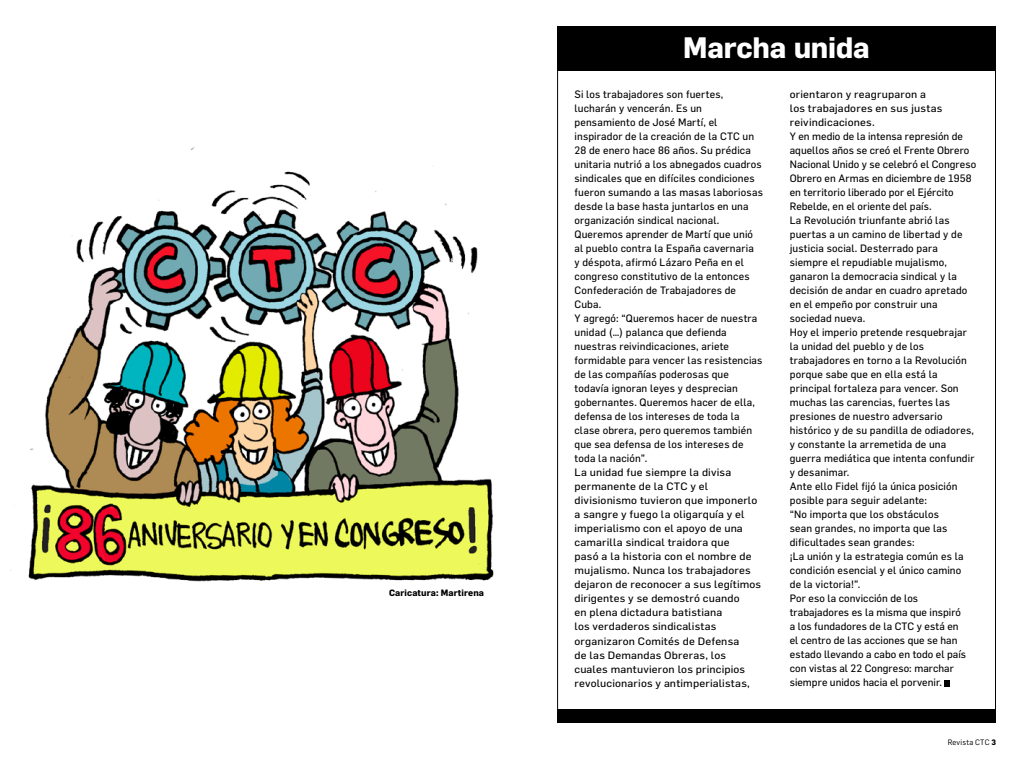
<style>
.page{position:relative;width:1032px;height:766px;background:#fff}
.page>*{position:absolute;margin:0;border:0;box-sizing:border-box;transform-origin:0 0}
.t1{font:700 29px "Flama";letter-spacing:-.01em;color:#fff}
.t2{font:10.5px/14px "Flama";letter-spacing:.015em;color:#000}
.t3{font:10.5px/14px "Flama";letter-spacing:.015em;color:#000;scale:1.07 1}
.t4{font:700 9px "Flama";letter-spacing:.01em;color:#000}
.t5{font:7.7px "Flama";letter-spacing:.02em;color:#000}
.s1{font-weight:700}
</style>
<div class="page">
<div style="left:557px;top:26px;width:439px;height:44px;background:#000"></div>
<div style="left:557px;top:709px;width:439px;height:13px;background:#000"></div>
<svg style="left:945px;top:680px;width:5px;height:6px"></svg>
<img style="left:10px;top:147px;width:484px;height:435px">
<p class="t4" style="left:389px;top:586px;width:96px">Caricatura: Martirena</p>
<h1 class="t1" style="left:683px;top:30px;width:188px">Marcha unida</h1>
<p class="t2" style="left:574px;top:87px;width:190px">Si los trabajadores son fuertes, lucharán y vencerán. Es un pensamiento de José Martí, el inspirador de la creación de la CTC un 28 de enero hace 86 años. Su prédica unitaria nutrió a los abnegados cuadros sindicales que en difíciles condiciones fueron sumando a las masas laboriosas desde la base hasta juntarlos en una organización sindical nacional.<br>Queremos aprender de Martí que unió al pueblo contra la España cavernaria<br>y déspota, afirmó Lázaro Peña en el congreso constitutivo de la entonces Confederación de Trabajadores de Cuba.<br>Y agregó: “Queremos hacer de nuestra unidad (…) palanca que defienda nuestras reivindicaciones, ariete formidable para vencer las resistencias de las compañías poderosas que todavía ignoran leyes y desprecian gobernantes. Queremos hacer de ella, defensa de los intereses de toda la clase obrera, pero queremos también que sea defensa de los intereses de toda la nación”.<br>La unidad fue siempre la divisa permanente de la CTC y el divisionismo tuvieron que imponerlo a sangre y fuego la oligarquía y el imperialismo con el apoyo de una camarilla sindical traidora que<br>pasó a la historia con el nombre de mujalismo. Nunca los trabajadores dejaron de reconocer a sus legítimos dirigentes y se demostró cuando<br>en plena dictadura batistiana<br>los verdaderos sindicalistas organizaron Comités de Defensa<br>de las Demandas Obreras, los<br>cuales mantuvieron los principios revolucionarios y antimperialistas,</p>
<p class="t3" style="left:790px;top:87px;width:176px">orientaron y reagruparon a<br>los trabajadores en sus justas reivindicaciones.<br>Y en medio de la intensa represión de aquellos años se creó el Frente Obrero<br>Nacional Unido y se celebró el Congreso<br>Obrero en Armas en diciembre de 1958 en territorio liberado por el Ejército<br>Rebelde, en el oriente del país.<br>La Revolución triunfante abrió las puertas a un camino de libertad y de justicia social. Desterrado para siempre el repudiable mujalismo, ganaron la democracia sindical y la decisión de andar en cuadro apretado en el empeño por construir una sociedad nueva.<br>Hoy el imperio pretende resquebrajar la unidad del pueblo y de los trabajadores en torno a la Revolución porque sabe que en ella está la principal fortaleza para vencer. Son muchas las carencias, fuertes las presiones de nuestro adversario histórico y de su pandilla de odiadores, y constante la arremetida de una guerra mediática que intenta confundir y desanimar.<br>Ante ello Fidel fijó la única posición posible para seguir adelante:<br>“No importa que los obstáculos<br>sean grandes, no importa que las dificultades sean grandes:<br>¡La unión y la estrategia común es la condición esencial y el único camino<br>de la victoria!”.<br>Por eso la convicción de los trabajadores es la misma que inspiró<br>a los fundadores de la CTC y está en<br>el centro de las acciones que se han estado llevando a cabo en todo el país con vistas al 22 Congreso: marchar siempre unidos hacia el porvenir.</p>
<p class="t5" style="left:948px;top:737px;width:50px">Revista CTC <span class="s1">3</span></p>
</div>
